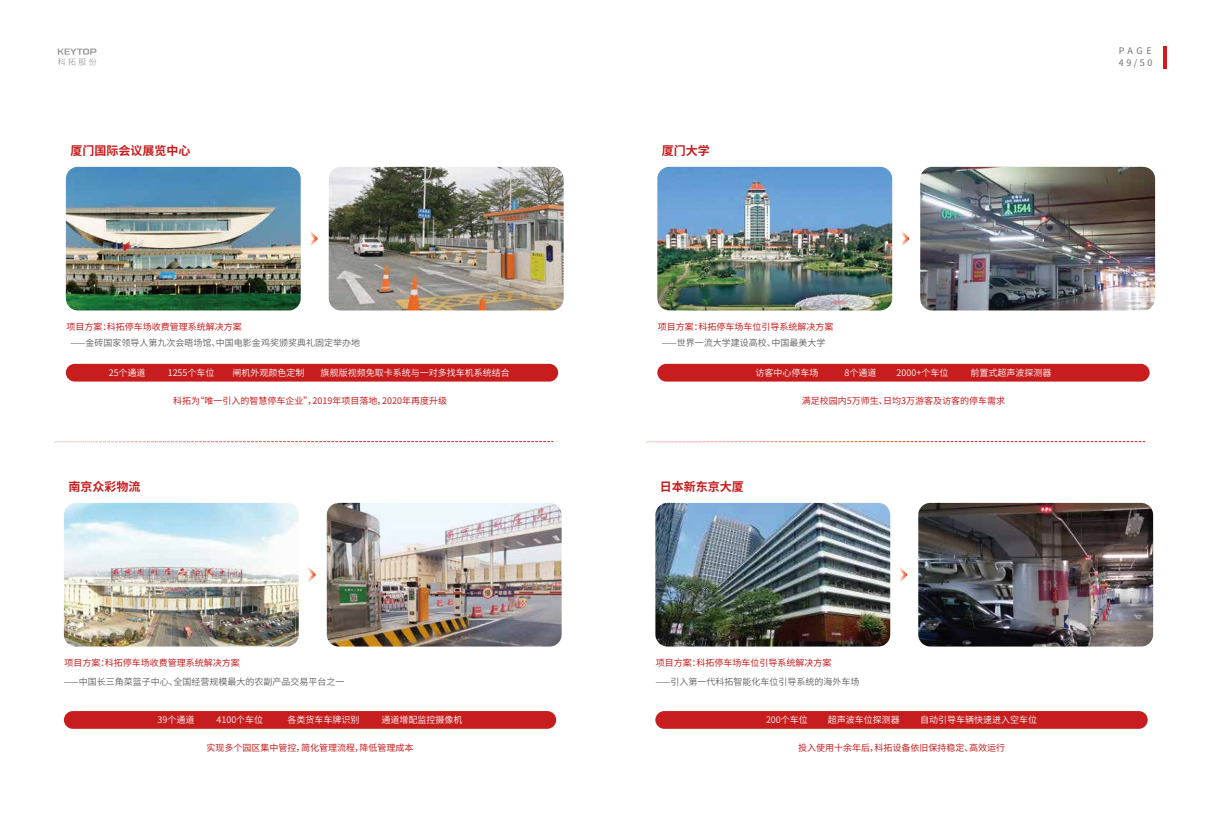
<style>
.page{position:relative;width:1208px;height:825px;background:#fff}
.page>*{position:absolute;margin:0;border:0;box-sizing:border-box;transform-origin:0 0}
.t1{font:700 12px "Source Han Sans CN";color:#c71d1e}
.t2{font:9px "Source Han Sans CN";color:#c71d1e}
.t3{font:9px "Source Han Sans CN";color:#fff}
.t4{font:9px "Source Han Sans CN";color:#5f5f5f}
.t5{font:9px/11.9px "Source Han Sans CN";letter-spacing:.345em;color:#727171}
</style>
<div class="page">
<div style="left:66px;top:364px;width:492px;height:18px;background:#c71d1e;border-radius:9px"></div>
<img style="left:66px;top:167px;width:235px;height:143px">
<img style="left:329px;top:167px;width:234px;height:143px">
<svg style="left:310px;top:231px;width:8px;height:16px"></svg>
<svg style="left:55px;top:441px;width:498px;height:1px"></svg>
<div style="left:64px;top:711px;width:492px;height:18px;background:#c71d1e;border-radius:9px"></div>
<img style="left:64px;top:503px;width:235px;height:143px">
<img style="left:327px;top:503px;width:234px;height:143px">
<svg style="left:308px;top:567px;width:8px;height:16px"></svg>
<div style="left:657px;top:364px;width:492px;height:18px;background:#c71d1e;border-radius:9px"></div>
<img style="left:657px;top:167px;width:235px;height:143px">
<img style="left:920px;top:167px;width:235px;height:143px">
<svg style="left:902px;top:231px;width:7px;height:15px"></svg>
<svg style="left:647px;top:441px;width:497px;height:1px"></svg>
<div style="left:655px;top:711px;width:492px;height:18px;background:#c71d1e;border-radius:9px"></div>
<img style="left:655px;top:503px;width:235px;height:143px">
<img style="left:918px;top:503px;width:235px;height:143px">
<svg style="left:900px;top:567px;width:7px;height:15px"></svg>
<hr style="left:1163px;top:46px;width:3px;height:22px;background:#d41a1a">
<svg style="left:58px;top:49px;width:38px;height:16px"></svg>
<p class="t5" style="left:1118px;top:45px;width:35px">PAGE<br>49/50</p>
<h1 class="t1" style="left:70px;top:144px;width:121px">厦门国际会议展览中心</h1>
<h1 class="t1" style="left:662px;top:144px;width:49px">厦门大学</h1>
<p class="t2" style="left:66px;top:322px;width:177px">项目方案：科拓停车场收费管理系统解决方案</p>
<p class="t4" style="left:70px;top:337px;width:291px">⸺金砖国家领导人第九次会晤场馆、中国电影金鸡奖颁奖典礼固定举办地</p>
<p class="t2" style="left:658px;top:322px;width:177px">项目方案：科拓停车场车位引导系统解决方案</p>
<p class="t4" style="left:662px;top:337px;width:165px">⸺世界一流大学建设高校、中国最美大学</p>
<p class="t3" style="left:109px;top:367px;width:38px">25个通道</p>
<p class="t3" style="left:168px;top:367px;width:48px">1255个车位</p>
<p class="t3" style="left:232px;top:367px;width:73px">闸机外观颜色定制</p>
<p class="t3" style="left:321px;top:367px;width:190px">旗舰版视频免取卡系统与一对多找车机系统结合</p>
<p class="t2" style="left:173px;top:396px;width:275px">科拓为“唯一引入的智慧停车企业”，2019年项目落地，2020年再度升级</p>
<p class="t3" style="left:755px;top:367px;width:64px">访客中心停车场</p>
<p class="t3" style="left:844px;top:367px;width:33px">8个通道</p>
<p class="t3" style="left:896px;top:367px;width:53px">2000+个车位</p>
<p class="t3" style="left:970px;top:367px;width:82px">前置式超声波探测器</p>
<p class="t2" style="left:801px;top:396px;width:205px">满足校园内5万师生、日均3万游客及访客的停车需求</p>
<h1 class="t1" style="left:68px;top:480px;width:73px">南京众彩物流</h1>
<h1 class="t1" style="left:660px;top:480px;width:85px">日本新东京大厦</h1>
<p class="t2" style="left:64px;top:658px;width:177px">项目方案：科拓停车场收费管理系统解决方案</p>
<p class="t2" style="left:656px;top:658px;width:177px">项目方案：科拓停车场车位引导系统解决方案</p>
<p class="t4" style="left:64px;top:677px;width:282px">⸺中国长三角菜篮子中心、全国经营规模最大的农副产品交易平台之一</p>
<p class="t4" style="left:655px;top:677px;width:206px">⸺引入第一代科拓智能化车位引导系统的海外车场</p>
<p class="t3" style="left:157px;top:715px;width:38px">39个通道</p>
<p class="t3" style="left:216px;top:715px;width:48px">4100个车位</p>
<p class="t3" style="left:287px;top:715px;width:73px">各类货车车牌识别</p>
<p class="t3" style="left:381px;top:715px;width:82px">通道增配监控摄像机</p>
<p class="t2" style="left:206px;top:743px;width:208px">实现多个园区集中管控，简化管理流程，降低管理成本</p>
<p class="t3" style="left:766px;top:715px;width:43px">200个车位</p>
<p class="t3" style="left:828px;top:715px;width:73px">超声波车位探测器</p>
<p class="t3" style="left:920px;top:715px;width:118px">自动引导车辆快速进入空车位</p>
<p class="t2" style="left:798px;top:743px;width:208px">投入使用十余年后，科拓设备依旧保持稳定、高效运行</p>
</div>
